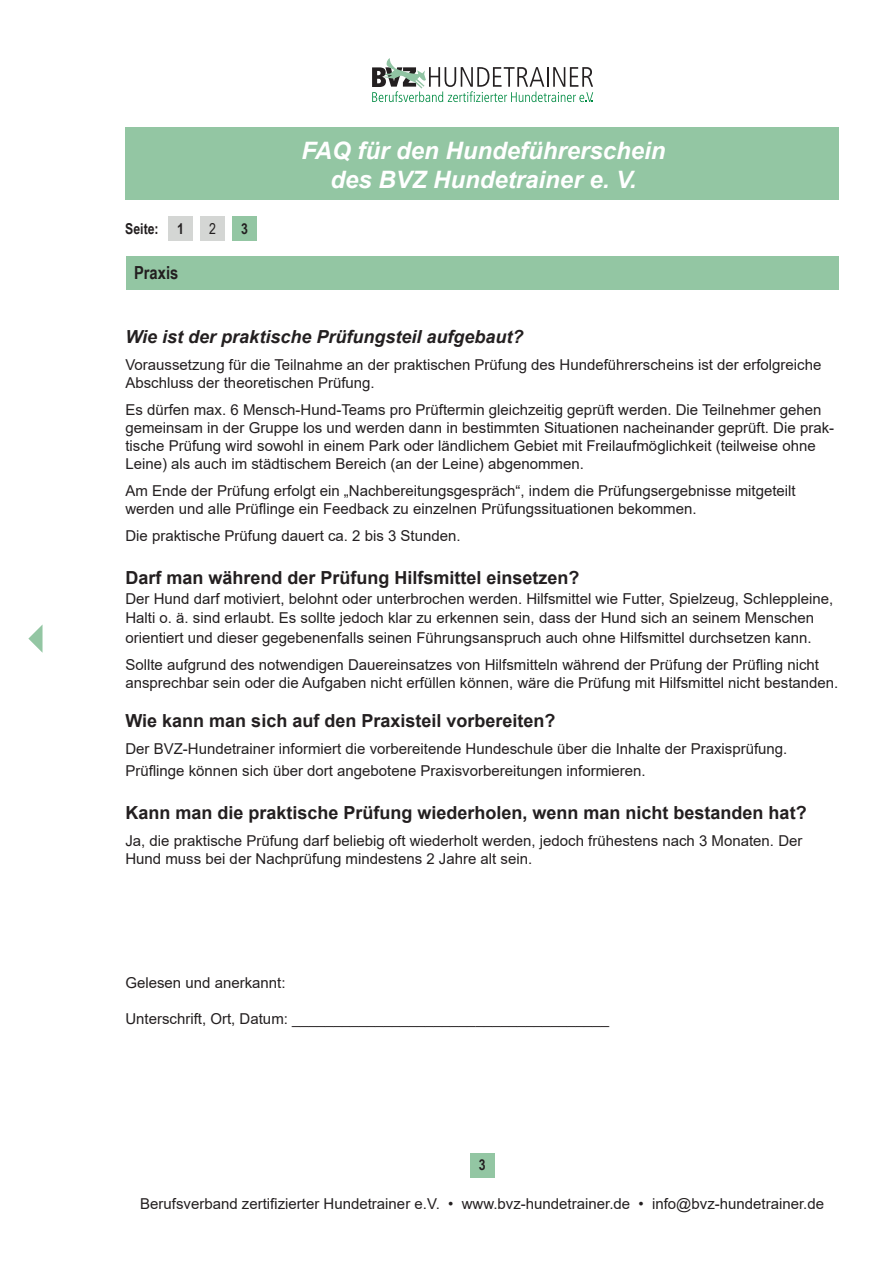
<style>
.page{position:relative;width:893px;height:1263px;background:#fff}
.page>*{position:absolute;margin:0;border:0;box-sizing:border-box;transform-origin:0 0}
.t1{font:italic 700 24px "Arial";color:#fff}
.t2{font:700 18px "Arial";color:#231f20}
.t3{font:italic 700 18px "Arial";color:#231f20}
.t4{font:700 18px "Arial Narrow";color:#231f20}
.t5{font:15px/18px "Arial";color:#231f20}
.t6{font:700 15px "Arial Narrow";color:#231f20}
.t7{font:15px "Arial Narrow";color:#231f20}
</style>
<div class="page">
<div style="left:168px;top:216px;width:25px;height:25px;background:#d4d6d4"></div>
<div style="left:200px;top:216px;width:25px;height:25px;background:#d4d6d4"></div>
<div style="left:232px;top:216px;width:25px;height:25px;background:#93c6a3"></div>
<div style="left:470px;top:1153px;width:25px;height:25px;background:#93c6a3"></div>
<svg style="left:28px;top:624px;width:15px;height:29px"></svg>
<div style="left:125px;top:128px;width:714px;height:72px;background:#93c6a3"></div>
<div style="left:126px;top:257px;width:713px;height:33px;background:#93c6a3"></div>
<svg style="left:372px;top:58px;width:221px;height:44px"></svg>
<p class="t6" style="left:125px;top:217px;width:35px">Seite:</p>
<p class="t6" style="left:177px;top:217px;width:8px">1</p>
<p class="t7" style="left:209px;top:217px;width:8px">2</p>
<p class="t6" style="left:241px;top:217px;width:8px">3</p>
<p class="t4" style="left:134px;top:259px;width:46px">Praxis</p>
<p class="t1" style="left:301px;top:134px;width:366px">FAQ für den Hundeführerschein</p>
<p class="t1" style="left:331px;top:163px;width:307px">des BVZ Hundetrainer e. V.</p>
<p class="t3" style="left:125px;top:325px;width:399px">Wie ist der praktische Prüfungsteil aufgebaut?</p>
<p class="t5" style="left:125px;top:356px;width:697px">Voraussetzung für die Teilnahme an der praktischen Prüfung des Hundeführerscheins ist der erfolgreiche<br>Abschluss der theoretischen Prüfung.</p>
<p class="t5" style="left:125px;top:401px;width:710px">Es dürfen max. 6 Mensch-Hund-Teams pro Prüftermin gleichzeitig geprüft werden. Die Teilnehmer gehen gemeinsam in der Gruppe los und werden dann in bestimmten Situationen nacheinander geprüft. Die prak&shy;tische Prüfung wird sowohl in einem Park oder ländlichem Gebiet mit Freilaufmöglichkeit (teilweise ohne Leine) als auch im städtischem Bereich (an der Leine) abgenommen.</p>
<p class="t5" style="left:125px;top:482px;width:672px">Am Ende der Prüfung erfolgt ein „Nachbereitungsgespräch“, indem die Prüfungsergebnisse mitgeteilt</p>
<p class="t5" style="left:125px;top:500px;width:573px">werden und alle Prüflinge ein Feedback zu einzelnen Prüfungssituationen bekommen.</p>
<p class="t5" style="left:125px;top:527px;width:337px">Die praktische Prüfung dauert ca. 2 bis 3 Stunden.</p>
<p class="t2" style="left:125px;top:565px;width:456px">Darf man während der Prüfung Hilfsmittel einsetzen?</p>
<p class="t5" style="left:125px;top:589px;width:709px;line-height:19.5px">Der Hund darf motiviert, belohnt oder unterbrochen werden. Hilfsmittel wie Futter, Spielzeug, Schleppleine,<br>Halti o. ä. sind erlaubt. Es sollte jedoch klar zu erkennen sein, dass der Hund sich an seinem Menschen orientiert und dieser gegebenenfalls seinen Führungsanspruch auch ohne Hilfsmittel durchsetzen kann.</p>
<p class="t5" style="left:125px;top:655px;width:714px">Sollte aufgrund des notwendigen Dauereinsatzes von Hilfsmitteln während der Prüfung der Prüfling nicht ansprechbar sein oder die Aufgaben nicht erfüllen können, wäre die Prüfung mit Hilfsmittel nicht bestanden.</p>
<p class="t2" style="left:125px;top:708px;width:431px">Wie kann man sich auf den Praxisteil vorbereiten?</p>
<p class="t5" style="left:125px;top:740px;width:663px">Der BVZ-Hundetrainer informiert die vorbereitende Hundeschule über die Inhalte der Praxisprüfung.</p>
<p class="t5" style="left:125px;top:762px;width:522px">Prüflinge können sich über dort angebotene Praxisvorbereitungen informieren.</p>
<p class="t2" style="left:125px;top:800px;width:683px">Kann man die praktische Prüfung wiederholen, wenn man nicht bestanden hat?</p>
<p class="t5" style="left:125px;top:832px;width:678px">Ja, die praktische Prüfung darf beliebig oft wiederholt werden, jedoch frühestens nach 3 Monaten. Der<br>Hund muss bei der Nachprüfung mindestens 2 Jahre alt sein.</p>
<p class="t5" style="left:125px;top:974px;width:162px">Gelesen und anerkannt:</p>
<p class="t5" style="left:125px;top:1010px;width:485px">Unterschrift, Ort, Datum: ______________________________________</p>
<p class="t6" style="left:479px;top:1154px;width:8px">3</p>
<p class="t5" style="left:140px;top:1194px;width:685px">Berufsverband zertifizierter Hundetrainer e.V. • www.bvz-hundetrainer.de • info@bvz-hundetrainer.de</p>
</div>
